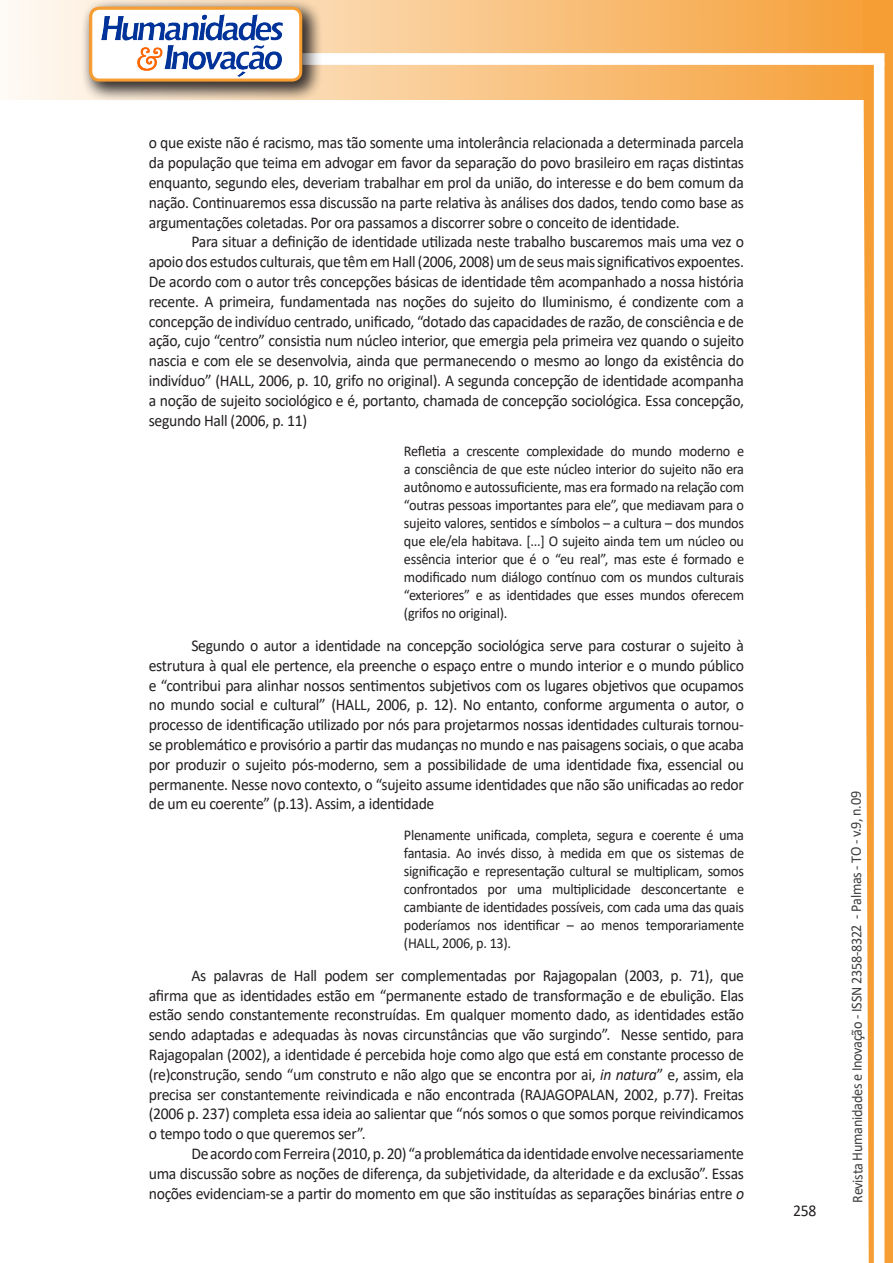
<style>
.page{position:relative;width:893px;height:1263px;background:#fff}
.page>*{position:absolute;margin:0;border:0;box-sizing:border-box;transform-origin:0 0}
.texto{font:16.5px/19.8px "Calibri";letter-spacing:-.02em;color:#231f20;text-align:justify;scale:.95 1}
.citacao{font:15px/18px "Calibri";letter-spacing:-.02em;color:#231f20;text-align:justify;scale:.95 1}
.t1{font:15px "Calibri";letter-spacing:-.025em;color:#3e3e3f;scale:.95 1}
.s1{font-style:italic}
</style>
<div class="page">
<svg style="left:5px;top:0;width:858px;height:100px;background:#f9c484"></svg>
<div style="left:302px;top:53px;width:582px;height:12px;background:#fff;border:2px solid #fff"></div>
<svg style="left:863px;top:0;width:30px;height:1263px"></svg>
<div style="left:81px;top:0;width:241px;height:102px;background:#231f20;opacity:.75"></div>
<div style="left:91px;top:8px;width:210px;height:72px;background:#fff;border-radius:9px"></div>
<div style="left:89px;top:7px;width:213px;height:75px;border:3px solid #f69e34;border-radius:9px"></div>
<img style="left:101px;top:14px;width:181px;height:62px">
<p class="texto" style="left:149px;top:133px;width:628px">o que existe não é racismo, mas tão somente uma intolerância relacionada a determinada parcela da população que teima em advogar em favor da separação do povo brasileiro em raças distintas enquanto, segundo eles, deveriam trabalhar em prol da união, do interesse e do bem comum da nação. Continuaremos essa discussão na parte relativa às análises dos dados, tendo como base as argumentações coletadas. Por ora passamos a discorrer sobre o conceito de identidade.</p>
<p class="texto" style="left:149px;top:232px;width:628px;text-indent:43px">Para situar a definição de identidade utilizada neste trabalho buscaremos mais uma vez o apoio dos estudos culturais, que têm em Hall (2006, 2008) um de seus mais significativos expoentes.<br>De acordo com o autor três concepções básicas de identidade têm acompanhado a nossa história recente. A primeira, fundamentada nas noções do sujeito do Iluminismo, é condizente com a concepção de indivíduo centrado, unificado, “dotado das capacidades de razão, de consciência e de ação, cujo “centro” consistia num núcleo interior, que emergia pela primeira vez quando o sujeito nascia e com ele se desenvolvia, ainda que permanecendo o mesmo ao longo da existência do indivíduo” (HALL, 2006, p. 10, grifo no original). A segunda concepção de identidade acompanha a noção de sujeito sociológico e é, portanto, chamada de concepção sociológica. Essa concepção, segundo Hall (2006, p. 11)</p>
<p class="citacao" style="left:404px;top:442px;width:360px">Refletia a crescente complexidade do mundo moderno e a consciência de que este núcleo interior do sujeito não era autônomo e autossuficiente, mas era formado na relação com “outras pessoas importantes para ele”, que mediavam para o sujeito valores, sentidos e símbolos – a cultura – dos mundos que ele/ela habitava. [...] O sujeito ainda tem um núcleo ou essência interior que é o “eu real”, mas este é formado e modificado num diálogo contínuo com os mundos culturais “exteriores” e as identidades que esses mundos oferecem (grifos no original).</p>
<p class="texto" style="left:149px;top:635px;width:628px;text-indent:43px">Segundo o autor a identidade na concepção sociológica serve para costurar o sujeito à estrutura à qual ele pertence, ela preenche o espaço entre o mundo interior e o mundo público e “contribui para alinhar nossos sentimentos subjetivos com os lugares objetivos que ocupamos no mundo social e cultural” (HALL, 2006, p. 12). No entanto, conforme argumenta o autor, o processo de identificação utilizado por nós para projetarmos nossas identidades culturais tornou&shy;se problemático e provisório a partir das mudanças no mundo e nas paisagens sociais, o que acaba por produzir o sujeito pós-moderno, sem a possibilidade de uma identidade fixa, essencial ou permanente. Nesse novo contexto, o “sujeito assume identidades que não são unificadas ao redor de um eu coerente” (p.13). Assim, a identidade</p>
<p class="citacao" style="left:404px;top:826px;width:360px">Plenamente unificada, completa, segura e coerente é uma fantasia. Ao invés disso, à medida em que os sistemas de significação e representação cultural se multiplicam, somos confrontados por uma multiplicidade desconcertante e cambiante de identidades possíveis, com cada uma das quais poderíamos nos identificar – ao menos temporariamente (HALL, 2006, p. 13).</p>
<p class="texto" style="left:149px;top:965px;width:628px;text-indent:43px">As palavras de Hall podem ser complementadas por Rajagopalan (2003, p. 71), que afirma que as identidades estão em “permanente estado de transformação e de ebulição. Elas estão sendo constantemente reconstruídas. Em qualquer momento dado, as identidades estão sendo adaptadas e adequadas às novas circunstâncias que vão surgindo”. Nesse sentido, para Rajagopalan (2002), a identidade é percebida hoje como algo que está em constante processo de (re)construção, sendo “um construto e não algo que se encontra por ai, <span class="s1">in natura</span>” e, assim, ela precisa ser constantemente reivindicada e não encontrada (RAJAGOPALAN, 2002, p.77). Freitas (2006 p. 237) completa essa ideia ao salientar que “nós somos o que somos porque reivindicamos o tempo todo o que queremos ser”.</p>
<p class="texto" style="left:149px;top:1143px;width:628px;text-indent:43px">De acordo com Ferreira (2010, p. 20) “a problemática da identidade envolve necessariamente uma discussão sobre as noções de diferença, da subjetividade, da alteridade e da exclusão”. Essas noções evidenciam-se a partir do momento em que são instituídas as separações binárias entre <span class="s1">o</span></p>
<p class="texto" style="left:793px;top:1200px;width:26px">258</p>
<p class="t1" style="left:846px;top:1203px;width:435px;rotate:-90deg">Revista Humanidades e Inovação - ISSN 2358-8322 - Palmas - TO - v.9, n.09</p>
</div>
